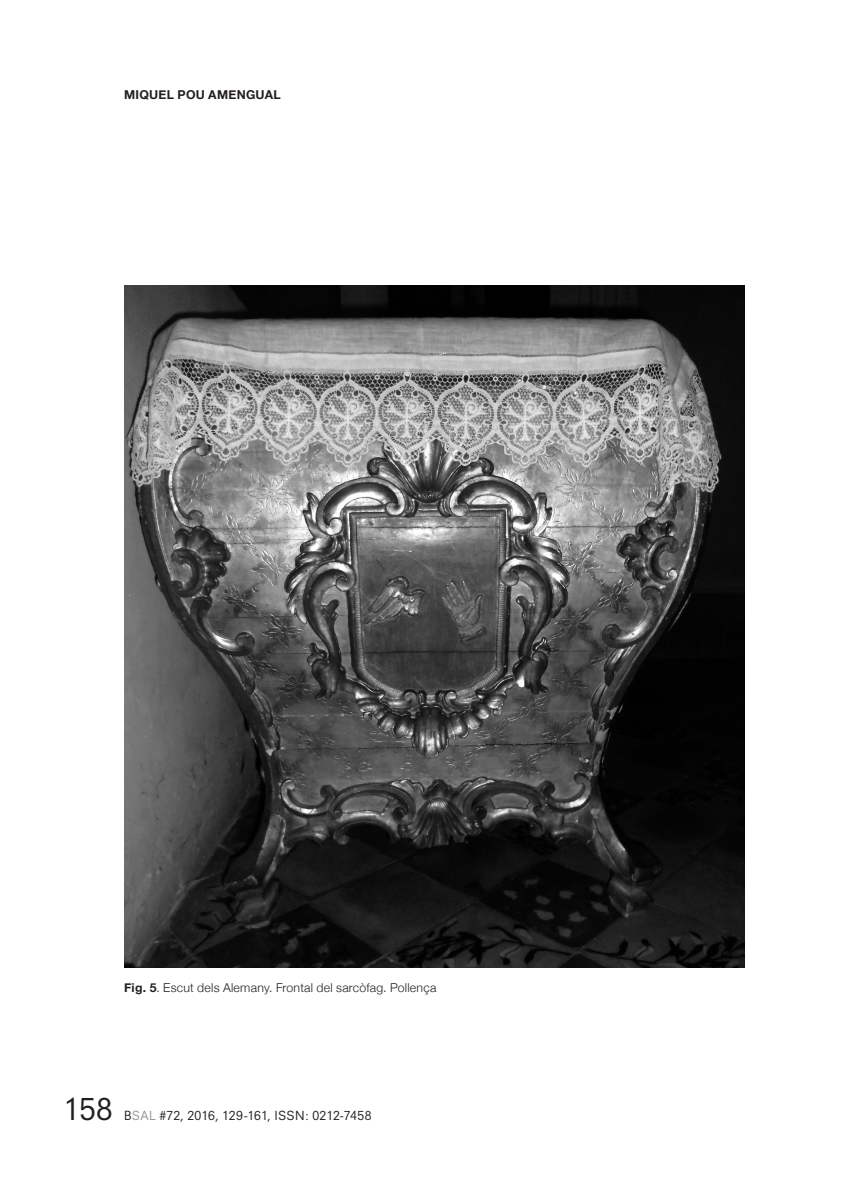
<style>
.page{position:relative;width:844px;height:1191px;background:#fff}
.page>*{position:absolute;margin:0;border:0;box-sizing:border-box;transform-origin:0 0}
.t1{font:29.75px "Neuzeit S";color:#231f20}
.peu_de_pàg{font:300 12.25px "Helvetica Neue";letter-spacing:.02em;color:#231f20}
.t2{font:12.25px "Neuzeit S";letter-spacing:.025em;color:#231f20}
.t3{font:700 12.25px "Helvetica Neue";letter-spacing:.025em;color:#231f20}
.s1{font-weight:700}
.s2{color:#939598}
</style>
<div class="page">
<img style="left:124px;top:285px;width:620px;height:682px">
<p class="t3" style="left:124px;top:85px;width:158px">MIQUEL POU AMENGUAL</p>
<p class="peu_de_pàg" style="left:124px;top:977px;width:314px"><span class="s1">Fig. 5</span>. Escut dels Alemany. Frontal del sarcòfag. Pollença</p>
<h1 class="t1" style="left:63px;top:1090px;width:51px">158</h1>
<p class="t2" style="left:124px;top:1107px;width:249px">B<span class="s2">SAL</span> #72, 2016, 129-161, ISSN: 0212-7458</p>
</div>
